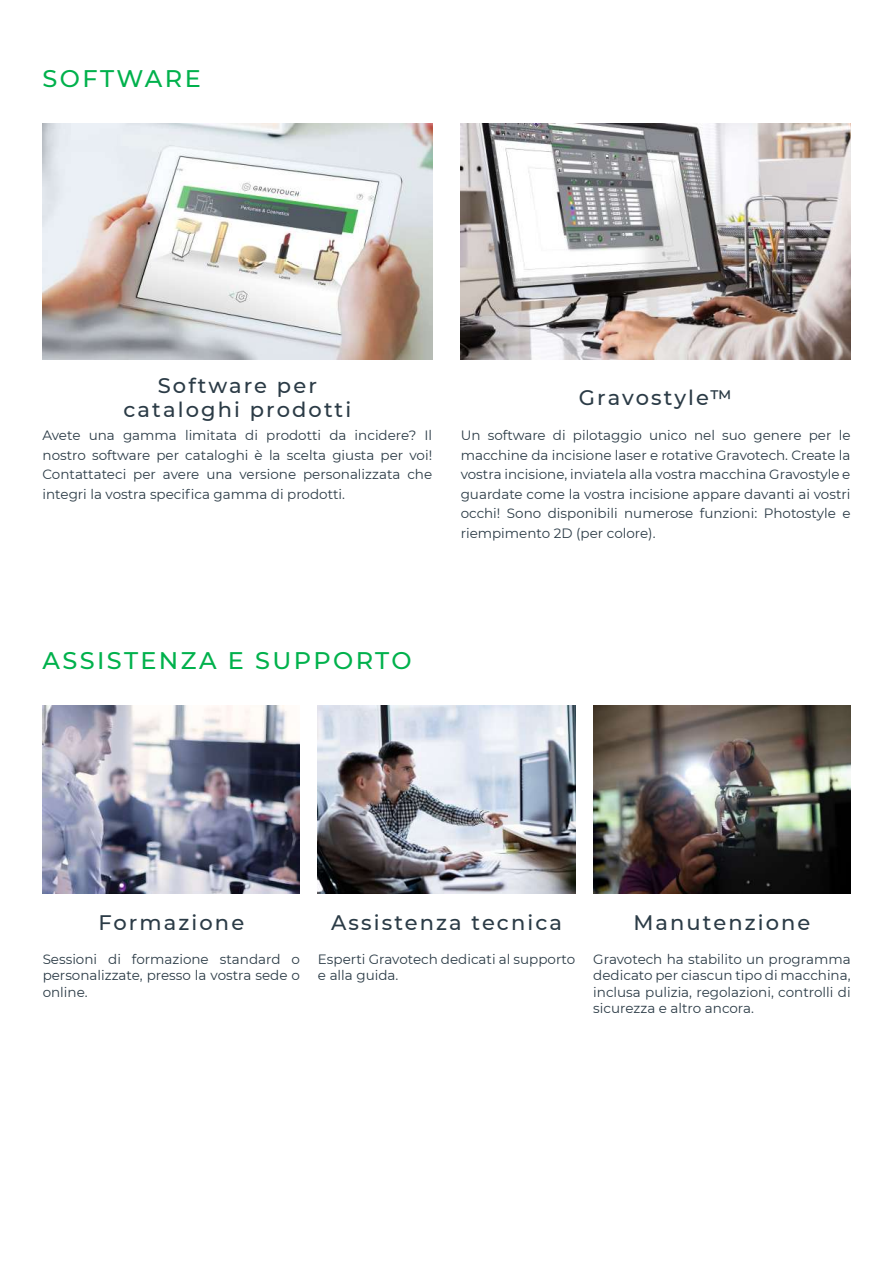
<style>
.page{position:relative;width:893px;height:1263px;background:#fff}
.page>*{position:absolute;margin:0;border:0;box-sizing:border-box;transform-origin:0 0}
.t1{font:500 24px "Montserrat";letter-spacing:.1em;color:#00b14c}
.t2{font:500 21px/24px "Montserrat";letter-spacing:.1em;color:#2b3b46;text-align:center}
.t3{font:13.5px/19.5px "Montserrat";color:#2b3b46;text-align:justify}
</style>
<div class="page">
<img style="left:43px;top:124px;width:389px;height:236px">
<img style="left:461px;top:124px;width:389px;height:236px">
<img style="left:43px;top:706px;width:257px;height:187px">
<img style="left:318px;top:706px;width:257px;height:187px">
<img style="left:593px;top:706px;width:258px;height:187px">
<h1 class="t1" style="left:43px;top:62px;width:160px">SOFTWARE</h1>
<h2 class="t2" style="left:124px;top:373px;width:229px">Software per cataloghi prodotti</h2>
<p class="t3" style="left:43px;top:425px;width:391px">Avete una gamma limitata di prodotti da incidere? Il nostro software per cataloghi è la scelta giusta per voi!<br>Contattateci per avere una versione personalizzata che integri la vostra specifica gamma di prodotti.</p>
<h2 class="t2" style="left:579px;top:385px;width:155px">Gravostyle™</h2>
<p class="t3" style="left:461px;top:425px;width:391px">Un software di pilotaggio unico nel suo genere per le macchine da incisione laser e rotative Gravotech. Create la vostra incisione, inviatela alla vostra macchina Gravostyle e guardate come la vostra incisione appare davanti ai vostri occhi! Sono disponibili numerose funzioni: Photostyle e riempimento 2D (per colore).</p>
<h1 class="t1" style="left:43px;top:644px;width:371px">ASSISTENZA E SUPPORTO</h1>
<h2 class="t2" style="left:98px;top:909px;width:147px">Formazione</h2>
<h2 class="t2" style="left:331px;top:909px;width:232px">Assistenza tecnica</h2>
<h2 class="t2" style="left:633px;top:909px;width:179px">Manutenzione</h2>
<p class="t3" style="left:318px;top:951px;width:259px;line-height:16.2px">Esperti Gravotech dedicati al supporto e alla guida.</p>
<p class="t3" style="left:43px;top:951px;width:259px;line-height:16.2px">Sessioni di formazione standard o personalizzate, presso la vostra sede o online.</p>
<p class="t3" style="left:593px;top:951px;width:259px;line-height:16.2px">Gravotech ha stabilito un programma dedicato per ciascun tipo di macchina, inclusa pulizia, regolazioni, controlli di sicurezza e altro ancora.</p>
</div>
